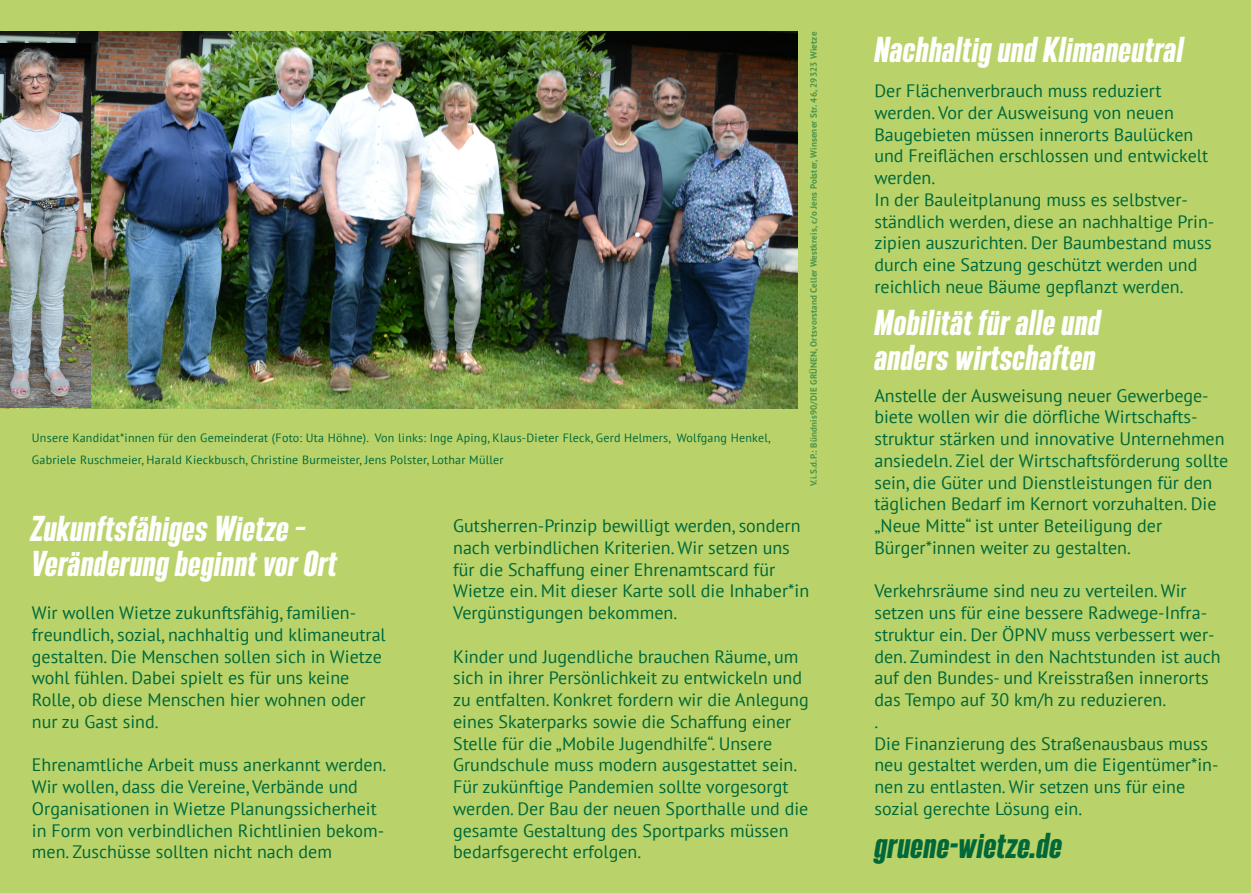
<style>
.page{position:relative;width:1251px;height:893px;background:#fff}
.page>*{position:absolute;margin:0;border:0;box-sizing:border-box;transform-origin:0 0}
.t1{font:italic 700 31.5px/34.5px "Bereit";letter-spacing:.01em;color:#fff}
.t2{font:italic 700 31.5px "Bereit";letter-spacing:.01em;color:#006839}
.t3{font:18px/21.8px "PT Sans";color:#006839}
.t4{font:12px/21.8px "PT Sans";letter-spacing:.02em;color:#006839}
.t5{font:700 9px "PT Sans";letter-spacing:.02em;color:rgb(0 104 57/.6)}
</style>
<div class="page">
<div style="left:0;top:0;width:1250px;height:893px;background:#b9d36a"></div>
<img style="left:0;top:32px;width:797px;height:376px">
<img style="left:0;top:43px;width:90px;height:364px">
<p class="t5" style="left:810px;top:486px;width:456px;rotate:-90deg">V.i.S.d.P.: Bündnis90/DIE GRÜNEN, Ortsvorstand Celler Westkreis, c/o Jens Polster, Winsener Str. 46, 29323 Wietze</p>
<h1 class="t1" style="left:874px;top:35px;width:310px">Nachhaltig und Klimaneutral</h1>
<p class="t3" style="left:874px;top:82px;width:341px">Der Flächenverbrauch muss reduziert werden. Vor der Ausweisung von neuen Baugebieten müssen innerorts Baulücken und Freiflächen erschlossen und entwickelt werden.<br>In der Bauleitplanung muss es selbstver&shy;ständlich werden, diese an nachhaltige Prin&shy;zipien auszurichten. Der Baumbestand muss durch eine Satzung geschützt werden und reichlich neue Bäume gepflanzt werden.</p>
<h1 class="t1" style="left:874px;top:308px;width:228px">Mobilität für alle und anders wirtschaften</h1>
<p class="t3" style="left:874px;top:386px;width:355px">Anstelle der Ausweisung neuer Gewerbege&shy;biete wollen wir die dörfliche Wirtschafts&shy;struktur stärken und innovative Unternehmen ansiedeln. Ziel der Wirtschaftsförderung sollte sein, die Güter und Dienstleistungen für den täglichen Bedarf im Kernort vorzuhalten. Die „Neue Mitte“ ist unter Beteiligung der Bürger*innen weiter zu gestalten.</p>
<p class="t3" style="left:874px;top:582px;width:347px">Verkehrsräume sind neu zu verteilen. Wir setzen uns für eine bessere Radwege-Infra&shy;struktur ein. Der ÖPNV muss verbessert wer&shy;den. Zumindest in den Nachtstunden ist auch auf den Bundes- und Kreisstraßen innerorts das Tempo auf 30 km/h zu reduzieren.<br>.<br>Die Finanzierung des Straßenausbaus muss neu gestaltet werden, um die Eigentümer*in&shy;nen zu entlasten. Wir setzen uns für eine sozial gerechte Lösung ein.</p>
<p class="t4" style="left:32px;top:429px;width:740px">Unsere Kandidat*innen für den Gemeinderat (Foto: Uta Höhne). Von links: Inge Aping, Klaus-Dieter Fleck, Gerd Helmers, Wolfgang Henkel,<br>Gabriele Ruschmeier, Harald Kieckbusch, Christine Burmeister, Jens Polster, Lothar Müller</p>
<h1 class="t1" style="left:31px;top:514px;width:308px">Zukunftsfähiges Wietze –<br>Veränderung beginnt vor Ort</h1>
<p class="t3" style="left:453px;top:517px;width:357px">Gutsherren-Prinzip bewilligt werden, sondern nach verbindlichen Kriterien. Wir setzen uns für die Schaffung einer Ehrenamtscard für Wietze ein. Mit dieser Karte soll die Inhaber*in Vergünstigungen bekommen.</p>
<p class="t3" style="left:453px;top:647px;width:357px">Kinder und Jugendliche brauchen Räume, um sich in ihrer Persönlichkeit zu entwickeln und zu entfalten. Konkret fordern wir die Anlegung eines Skaterparks sowie die Schaffung einer Stelle für die „Mobile Jugendhilfe“. Unsere Grundschule muss modern ausgestattet sein.<br>Für zukünftige Pandemien sollte vorgesorgt werden. Der Bau der neuen Sporthalle und die gesamte Gestaltung des Sportparks müssen bedarfsgerecht erfolgen.</p>
<p class="t3" style="left:32px;top:604px;width:355px">Wir wollen Wietze zukunftsfähig, familien&shy;freundlich, sozial, nachhaltig und klimaneutral gestalten. Die Menschen sollen sich in Wietze wohl fühlen. Dabei spielt es für uns keine Rolle, ob diese Menschen hier wohnen oder nur zu Gast sind.</p>
<p class="t3" style="left:32px;top:756px;width:356px">Ehrenamtliche Arbeit muss anerkannt werden.<br>Wir wollen, dass die Vereine, Verbände und Organisationen in Wietze Planungssicherheit in Form von verbindlichen Richtlinien bekom&shy;men. Zuschüsse sollten nicht nach dem</p>
<h1 class="t2" style="left:874px;top:833px;width:189px">gruene-wietze.de</h1>
</div>
